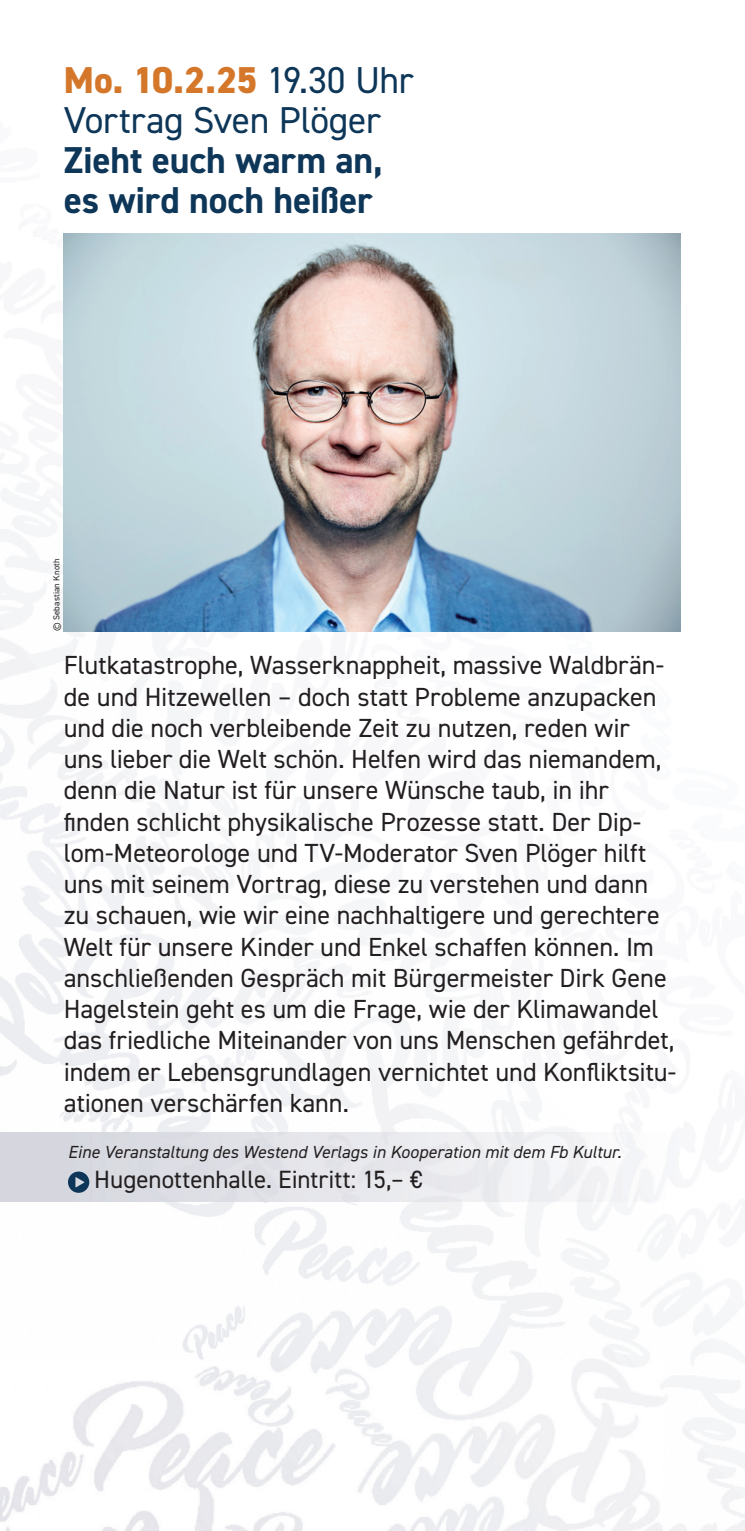
<style>
.page{position:relative;width:745px;height:1531px;background:#fff}
.page>*{position:absolute;margin:0;border:0;box-sizing:border-box;transform-origin:0 0}
.t1{font:37.5px/40px "DIN2014";letter-spacing:-.01em;color:#0d3658}
.t2{font:700 37.5px/40px "DIN2014";letter-spacing:-.005em;color:#0d3658}
.t3{font:26.25px/31.2px "DIN2014";letter-spacing:-.005em;color:#231f20}
.t4{font:25px "DIN2014";letter-spacing:-.005em;color:#231f20}
.t5{font:italic 17.5px "DIN2014";letter-spacing:.005em;color:#231f20}
.t6{font:8.75px "DIN2014";letter-spacing:.02em;color:#231f20}
.s1{font-weight:800;color:#d4772a}
</style>
<div class="page">
<img style="left:0;top:233px;width:744px;height:1298px">
<img style="left:63px;top:234px;width:617px;height:397px">
<img style="left:0;top:1132px;width:677px;height:70px">
<svg style="left:68px;top:1171px;width:21px;height:22px"></svg>
<h1 class="t1" style="left:64px;top:59px;width:351px"><span class="s1">Mo. 10.2.25</span> 19.30 Uhr<br>Vortrag Sven Plöger</h1>
<h1 class="t2" style="left:64px;top:140px;width:320px">Zieht euch warm an, es wird noch heißer</h1>
<p class="t6" style="left:51px;top:631px;width:74px;rotate:-90deg">© Sebastian Knoth</p>
<p class="t3" style="left:64px;top:649px;width:613px">Flutkatastrophe, Wasserknappheit, massive Waldbrän&shy;de und Hitzewellen – doch statt Probleme anzupacken und die noch verbleibende Zeit zu nutzen, reden wir<br>uns lieber die Welt schön. Helfen wird das niemandem, denn die Natur ist für unsere Wünsche taub, in ihr finden schlicht physikalische Prozesse statt. Der Dip&shy;lom-Meteorologe und TV-Moderator Sven Plöger hilft uns mit seinem Vortrag, diese zu verstehen und dann zu schauen, wie wir eine nachhaltigere und gerechtere Welt für unsere Kinder und Enkel schaffen können. Im anschließenden Gespräch mit Bürgermeister Dirk Gene Hagelstein geht es um die Frage, wie der Klimawandel das friedliche Miteinander von uns Menschen gefährdet, indem er Lebensgrundlagen vernichtet und Konfliktsitu&shy;ationen verschärfen kann.</p>
<p class="t5" style="left:68px;top:1141px;width:554px">Eine Veranstaltung des Westend Verlags in Kooperation mit dem Fb Kultur.</p>
<p class="t4" style="left:94px;top:1163px;width:330px">Hugenottenhalle. Eintritt: 15,– €</p>
</div>
